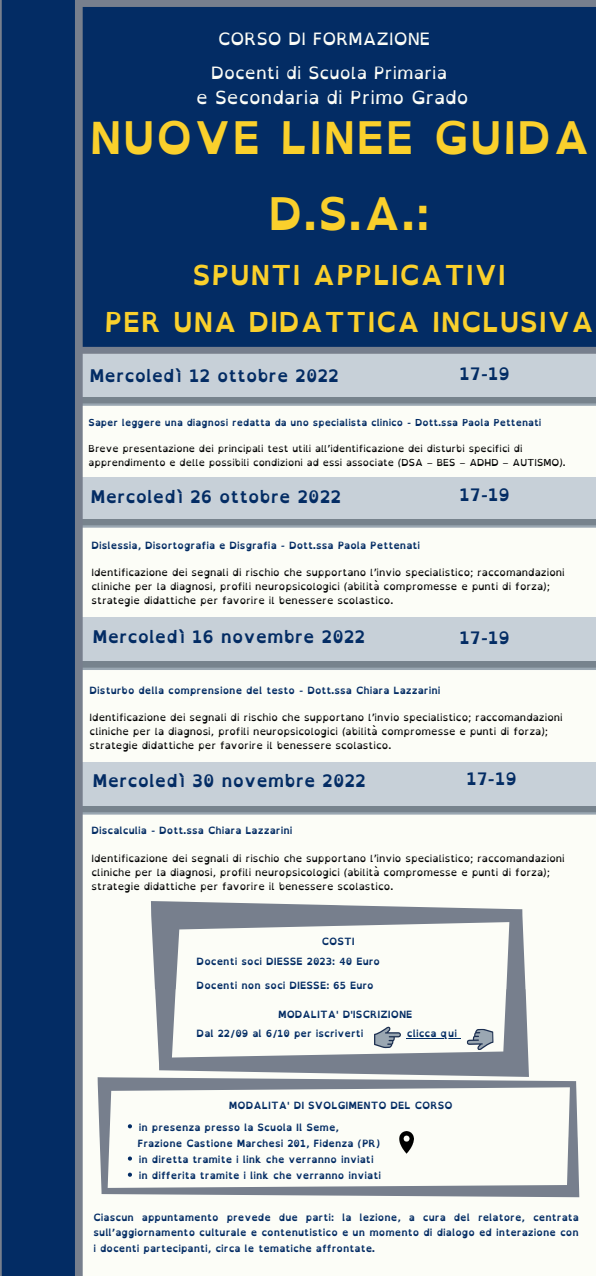
<style>
.page{position:relative;width:596px;height:1276px;background:#fff}
.page>*{position:absolute;margin:0;border:0;box-sizing:border-box;transform-origin:0 0}
.t1{font:700 45px/76.5px "Open Dyslexic";letter-spacing:.02em;color:#fad02c;text-align:center}
.t2{font:700 27.5px/46.5px "Open Dyslexic";letter-spacing:.02em;color:#fad02c;text-align:center}
.t3{font:18.1px "Open Dyslexic";color:#fcfdf7}
.t4{font:700 17.5px "Open Dyslexic";color:#032c64}
.t5{font:17px "Open Dyslexic";color:#fcfdf7}
.t6{font:10px/13.9px "Open Dyslexic";color:#000}
.t7{font:700 10px/15.4px "Open Dyslexic";color:#032c64}
.t8{font:9.65px/13.4px "Open Dyslexic";color:#000}
.t9{font:700 9.65px "Open Dyslexic";color:#032c64}
</style>
<div class="page">
<div style="left:0;top:0;width:595px;height:1276px;background:#fcfdf7"></div>
<div style="left:83px;top:0;width:512px;height:354px;background:#032c64"></div>
<svg style="left:83px;top:397px;width:512px;height:9px"></svg>
<div style="left:0;top:354px;width:595px;height:43px;background:#c7d0d8"></div>
<svg style="left:83px;top:519px;width:512px;height:9px"></svg>
<div style="left:0;top:477px;width:595px;height:42px;background:#c7d0d8"></div>
<svg style="left:83px;top:661px;width:512px;height:9px"></svg>
<div style="left:4px;top:617px;width:591px;height:44px;background:#c7d0d8"></div>
<svg style="left:83px;top:805px;width:512px;height:9px"></svg>
<div style="left:70px;top:762px;width:525px;height:43px;background:#c7d0d8"></div>
<svg style="left:0;top:0;width:83px;height:1276px;fill:#032c64"></svg>
<svg style="left:151px;top:901px;width:377px;height:176px"></svg>
<svg style="left:374px;top:1027px;width:26px;height:21px"></svg>
<hr style="left:406px;top:1038px;width:50px;height:1px;background:#032c64">
<svg style="left:466px;top:1028px;width:27px;height:22px"></svg>
<svg style="left:97px;top:1077px;width:481px;height:120px"></svg>
<img style="left:387px;top:1132px;width:37px;height:21px">
<h3 class="t5" style="left:218px;top:24px;width:213px">CORSO DI FORMAZIONE</h3>
<h3 class="t5" style="left:211px;top:58px;width:237px">Docenti di Scuola Primaria</h3>
<h3 class="t3" style="left:196px;top:82px;width:274px">e Secondaria di Primo Grado</h3>
<h1 class="t1" style="left:89px;top:99px;width:501px">NUOVE LINEE GUIDA<br>D.S.A.:</h1>
<h2 class="t2" style="left:105px;top:252px;width:490px">SPUNTI APPLICATIVI<br>PER UNA DIDATTICA INCLUSIVA</h2>
<h3 class="t4" style="left:89px;top:361px;width:251px">Mercoledì 12 ottobre 2022</h3>
<p class="t9" style="left:88px;top:413px;width:454px">Saper leggere una diagnosi redatta da uno specialista clinico - Dott.ssa Paola Pettenati</p>
<p class="t8" style="left:88px;top:442px;width:478px">Breve presentazione dei principali test utili all’identificazione dei disturbi specifici di apprendimento e delle possibili condizioni ad essi associate (DSA – BES – ADHD – AUTISMO).</p>
<h3 class="t4" style="left:90px;top:481px;width:252px">Mercoledì 26 ottobre 2022</h3>
<p class="t7" style="left:91px;top:537px;width:330px">Dislessia, Disortografia e Disgrafia - Dott.ssa Paola Pettenati</p>
<p class="t6" style="left:91px;top:566px;width:474px">Identificazione dei segnali di rischio che supportano l’invio specialistico; raccomandazioni cliniche per la diagnosi, profili neuropsicologici (abilità compromesse e punti di forza); strategie didattiche per favorire il benessere scolastico.</p>
<h3 class="t4" style="left:459px;top:358px;width:52px">17-19</h3>
<h3 class="t4" style="left:459px;top:479px;width:52px">17-19</h3>
<h3 class="t4" style="left:92px;top:621px;width:274px">Mercoledì 16 novembre 2022</h3>
<h3 class="t4" style="left:459px;top:622px;width:52px">17-19</h3>
<p class="t7" style="left:89px;top:682px;width:352px">Disturbo della comprensione del testo - Dott.ssa Chiara Lazzarini</p>
<p class="t6" style="left:89px;top:711px;width:474px">Identificazione dei segnali di rischio che supportano l’invio specialistico; raccomandazioni cliniche per la diagnosi, profili neuropsicologici (abilità compromesse e punti di forza); strategie didattiche per favorire il benessere scolastico.</p>
<h3 class="t4" style="left:92px;top:765px;width:275px">Mercoledì 30 novembre 2022</h3>
<h3 class="t4" style="left:466px;top:763px;width:52px">17-19</h3>
<p class="t7" style="left:91px;top:823px;width:202px">Discalculia - Dott.ssa Chiara Lazzarini</p>
<p class="t6" style="left:91px;top:851px;width:474px">Identificazione dei segnali di rischio che supportano l’invio specialistico; raccomandazioni cliniche per la diagnosi, profili neuropsicologici (abilità compromesse e punti di forza); strategie didattiche per favorire il benessere scolastico.</p>
<p class="t7" style="left:321px;top:933px;width:35px">COSTI</p>
<p class="t7" style="left:196px;top:954px;width:185px">Docenti soci DIESSE 2023: 40 Euro</p>
<p class="t7" style="left:196px;top:977px;width:178px">Docenti non soci DIESSE: 65 Euro</p>
<p class="t7" style="left:278px;top:1006px;width:136px">MODALITA' D'ISCRIZIONE</p>
<p class="t7" style="left:196px;top:1026px;width:168px">Dal 22/09 al 6/10 per iscriverti</p>
<p class="t7" style="left:406px;top:1026px;width:52px">clicca qui</p>
<p class="t7" style="left:229px;top:1097px;width:225px">MODALITA' DI SVOLGIMENTO DEL CORSO</p>
<p class="t7" style="left:139px;top:1119px;width:201px">in presenza presso la Scuola Il Seme,</p>
<p class="t7" style="left:139px;top:1151px;width:243px;line-height:16.1px">in diretta tramite i link che verranno inviati in differita tramite i link che verranno inviati</p>
<p class="t7" style="left:137px;top:1135px;width:244px">Frazione Castione Marchesi 201, Fidenza (PR)</p>
<p class="t7" style="left:93px;top:1209px;width:486px;text-align:justify">Ciascun appuntamento prevede due parti: la lezione, a cura del relatore, centrata sull’aggiornamento culturale e contenutistico e un momento di dialogo ed interazione con i docenti partecipanti, circa le tematiche affrontate.</p>
</div>
